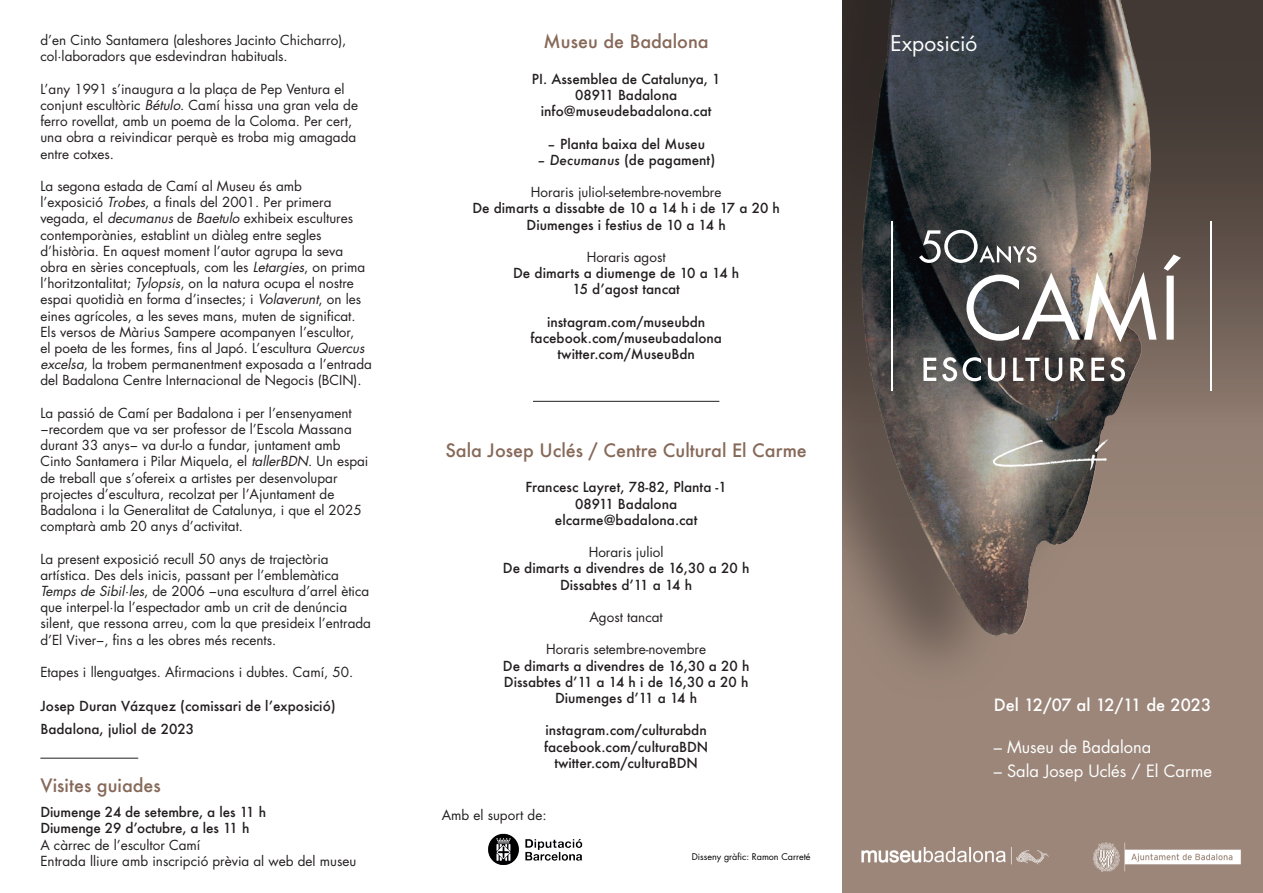
<style>
.page{position:relative;width:1263px;height:893px;background:#fff}
.page>*{position:absolute;margin:0;border:0;box-sizing:border-box;transform-origin:0 0}
.t1{font:21px "Futura Std";color:#fff}
.t2{font:500 18px "Futura";color:#866959}
.t3{font:16.5px "Futura Std";color:#fff}
.t4{font:500 16.5px "Futura";color:#fff}
.t5{font:13.5px/16.2px "Futura Std";color:#231f20}
.t6{font:500 13.5px/16.2px "Futura";color:#231f20;text-align:center}
.t7{font:9px "Futura Std";color:#000}
.s1{font-style:italic}
</style>
<div class="page">
<div style="left:842px;top:0;width:421px;height:893px;background:#9b8679"></div>
<img style="left:843px;top:552px;width:193px;height:110px">
<svg style="left:842px;top:0;width:421px;height:552px"></svg>
<svg style="left:919px;top:230px;width:117px;height:33px;background:#656767"></svg>
<svg style="left:923px;top:358px;width:13px;height:23px"></svg>
<svg style="left:942px;top:357px;width:15px;height:24px"></svg>
<svg style="left:963px;top:357px;width:18px;height:24px"></svg>
<svg style="left:988px;top:358px;width:17px;height:23px"></svg>
<svg style="left:1013px;top:358px;width:26px;height:23px"></svg>
<svg style="left:1045px;top:358px;width:17px;height:23px"></svg>
<svg style="left:1070px;top:358px;width:15px;height:23px"></svg>
<svg style="left:1091px;top:358px;width:13px;height:23px"></svg>
<svg style="left:1110px;top:357px;width:15px;height:24px"></svg>
<svg style="left:966px;top:272px;width:190px;height:70px;background:#908a86"></svg>
<svg style="left:1163px;top:254px;width:18px;height:86px;background:#a09791"></svg>
<hr style="left:891px;top:221px;width:1px;height:169px;background:#fff">
<hr style="left:1210px;top:221px;width:2px;height:169px;background:#fff">
<img style="left:970px;top:423px;width:163px;height:70px">
<img style="left:1092px;top:842px;width:149px;height:30px">
<img style="left:861px;top:847px;width:188px;height:18px">
<hr style="left:533px;top:401px;width:186px;height:1px;background:#231f20">
<hr style="left:40px;top:758px;width:98px;height:1px;background:#231f20">
<img style="left:488px;top:833px;width:94px;height:32px">
<p class="t5" style="left:40px;top:32px;width:308px">d’en Cinto Santamera (aleshores Jacinto Chicharro), col·laboradors que esdevindran habituals.</p>
<p class="t5" style="left:40px;top:81px;width:319px">L’any 1991 s’inaugura a la plaça de Pep Ventura el conjunt escultòric <span class="s1">Bétulo</span>. Camí hissa una gran vela de ferro rovellat, amb un poema de la Coloma. Per cert, una obra a reivindicar perquè es troba mig amagada entre cotxes.</p>
<p class="t5" style="left:40px;top:178px;width:333px">La segona estada de Camí al Museu és amb<br>l’exposició <span class="s1">Trobes</span>, a finals del 2001. Per primera vegada, el <span class="s1">decumanus</span> de <span class="s1">Baetulo</span> exhibeix escultures contemporànies, establint un diàleg entre segles d’història. En aquest moment l’autor agrupa la seva obra en sèries conceptuals, com les <span class="s1">Letargies</span>, on prima l’horitzontalitat; <span class="s1">Tylopsis</span>, on la natura ocupa el nostre espai quotidià en forma d’insectes; i <span class="s1">Volaverunt</span>, on les eines agrícoles, a les seves mans, muten de significat.<br>Els versos de Màrius Sampere acompanyen l’escultor,<br>el poeta de les formes, fins al Japó. L’escultura <span class="s1">Quercus excelsa</span>, la trobem permanentment exposada a l’entrada del Badalona Centre Internacional de Negocis (BCIN).</p>
<p class="t5" style="left:40px;top:405px;width:330px">La passió de Camí per Badalona i per l’ensenyament −recordem que va ser professor de l’Escola Massana durant 33 anys− va dur-lo a fundar, juntament amb Cinto Santamera i Pilar Miquela, el <span class="s1">tallerBDN</span>. Un espai de treball que s’ofereix a artistes per desenvolupar projectes d’escultura, recolzat per l’Ajuntament de Badalona i la Generalitat de Catalunya, i que el 2025 comptarà amb 20 anys d’activitat.</p>
<p class="t5" style="left:40px;top:551px;width:332px">La present exposició recull 50 anys de trajectòria artística. Des dels inicis, passant per l’emblemàtica <span class="s1">Temps de Sibil·les</span>, de 2006 −una escultura d’arrel ètica que interpel·la l’espectador amb un crit de denúncia silent, que ressona arreu, com la que presideix l’entrada d’El Viver−, fins a les obres més recents.</p>
<p class="t5" style="left:40px;top:664px;width:314px">Etapes i llenguatges. Afirmacions i dubtes. Camí, 50.</p>
<p class="t6" style="left:40px;top:695px;width:297px;line-height:22.5px;text-align:left">Josep Duran Vázquez (comissari de l’exposició)<br>Badalona, juliol de 2023</p>
<h2 class="t2" style="left:40px;top:773px;width:122px">Visites guiades</h2>
<p class="t6" style="left:40px;top:804px;width:227px;text-align:left">Diumenge 24 de setembre, a les 11 h<br>Diumenge 29 d’octubre, a les 11 h</p>
<p class="t5" style="left:40px;top:837px;width:317px">A càrrec de l’escultor Camí<br>Entrada lliure amb inscripció prèvia al web del museu</p>
<h2 class="t2" style="left:544px;top:29px;width:167px">Museu de Badalona</h2>
<h1 class="t1" style="left:891px;top:30px;width:88px">Exposició</h1>
<p class="t6" style="left:532px;top:71px;width:190px">PI. Assemblea de Catalunya, 1<br>08911 Badalona info@museudebadalona.cat</p>
<p class="t6" style="left:547px;top:135px;width:159px">– Planta baixa del Museu</p>
<p class="t6" style="left:537px;top:152px;width:180px">– <span class="s1">Decumanus</span> (de pagament)</p>
<p class="t5" style="left:531px;top:184px;width:192px">Horaris juliol-setembre-novembre</p>
<p class="t6" style="left:472px;top:200px;width:309px">De dimarts a dissabte de 10 a 14 h i de 17 a 20 h<br>Diumenges i festius de 10 a 14 h</p>
<p class="t5" style="left:587px;top:249px;width:80px">Horaris agost</p>
<p class="t6" style="left:513px;top:265px;width:228px">De dimarts a diumenge de 10 a 14 h<br>15 d’agost tancat</p>
<p class="t6" style="left:530px;top:314px;width:193px">instagram.com/museubdn facebook.com/museubadalona twitter.com/MuseuBdn</p>
<h2 class="t2" style="left:445px;top:438px;width:363px">Sala Josep Uclés / Centre Cultural El Carme</h2>
<p class="t6" style="left:525px;top:479px;width:203px">Francesc Layret, 78-82, Planta -1<br>08911 Badalona elcarme@badalona.cat</p>
<p class="t5" style="left:589px;top:544px;width:76px">Horaris juliol</p>
<p class="t6" style="left:503px;top:560px;width:248px">De dimarts a divendres de 16,30 a 20 h<br>Dissabtes d’11 a 14 h</p>
<p class="t5" style="left:589px;top:609px;width:75px">Agost tancat</p>
<p class="t5" style="left:546px;top:641px;width:161px">Horaris setembre-novembre</p>
<p class="t6" style="left:503px;top:657px;width:248px">De dimarts a divendres de 16,30 a 20 h<br>Dissabtes d’11 a 14 h i de 16,30 a 20 h<br>Diumenges d’11 a 14 h</p>
<p class="t6" style="left:544px;top:722px;width:166px">instagram.com/culturabdn facebook.com/culturaBDN twitter.com/culturaBDN</p>
<p class="t5" style="left:442px;top:807px;width:106px">Amb el suport de:</p>
<p class="t7" style="left:692px;top:851px;width:120px">Disseny gràfic: Ramon Carreté</p>
<p class="t4" style="left:994px;top:693px;width:219px">Del 12/07 al 12/11 de 2023</p>
<p class="t3" style="left:994px;top:736px;width:159px">– Museu de Badalona</p>
<p class="t3" style="left:994px;top:760px;width:220px">– Sala Josep Uclés / El Carme</p>
</div>
